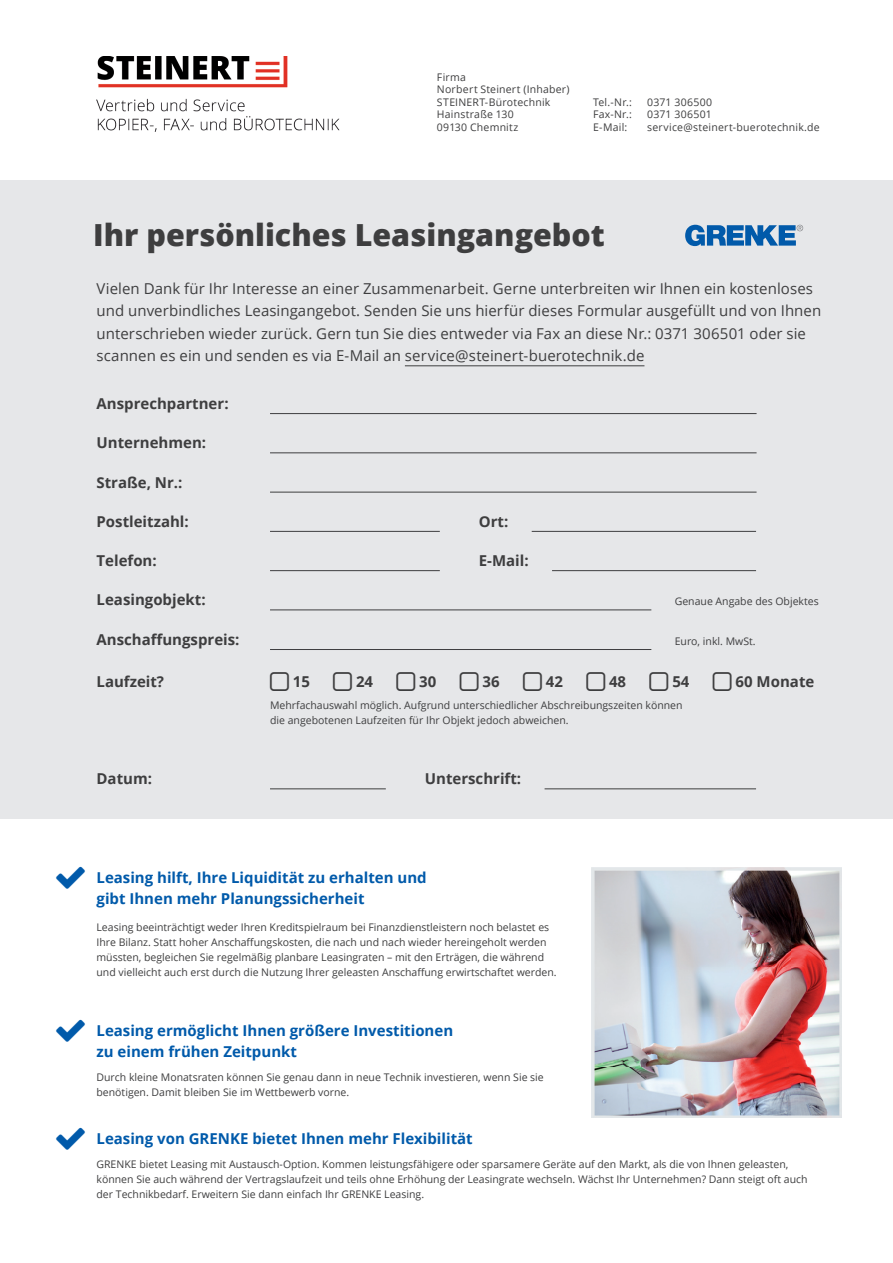
<style>
.page{position:relative;width:893px;height:1263px;background:#fff}
.page>*{position:absolute;margin:0;border:0;box-sizing:border-box;transform-origin:0 0}
.t1{font:800 30.45px "Open Sans";color:#3e3e3f}
.t2{font:15px/22.5px "Open Sans";letter-spacing:.005em;color:#3e3e3f}
.t3{font:700 15px/21px "Open Sans";color:#015aaa}
.t4{font:700 15px "Open Sans";color:#3e3e3f}
.t5{font:10.5px/15px "Open Sans";color:#3e3e3f}
.t6{font:10.5px/12.6px "Open Sans";letter-spacing:.02em;color:#3e3e3f}
.t7{font:10.5px "Open Sans";letter-spacing:.025em;color:#3e3e3f}
</style>
<div class="page">
<div style="left:0;top:180px;width:893px;height:585px;background:#e6e7e9"></div>
<div style="left:0;top:234px;width:893px;height:584px;background:#e6e7e9"></div>
<hr style="left:405px;top:366px;width:239px;height:1px;background:#3e3e3f">
<hr style="left:270px;top:413px;width:487px;height:1px;background:#3e3e3f">
<hr style="left:270px;top:453px;width:487px;height:1px;background:#3e3e3f">
<hr style="left:270px;top:492px;width:487px;height:1px;background:#3e3e3f">
<hr style="left:270px;top:531px;width:170px;height:1px;background:#3e3e3f">
<hr style="left:532px;top:531px;width:224px;height:1px;background:#3e3e3f">
<hr style="left:270px;top:570px;width:170px;height:1px;background:#3e3e3f">
<hr style="left:552px;top:570px;width:204px;height:1px;background:#3e3e3f">
<hr style="left:270px;top:610px;width:381px;height:1px;background:#3e3e3f">
<hr style="left:270px;top:649px;width:381px;height:1px;background:#3e3e3f">
<hr style="left:270px;top:789px;width:116px;height:1px;background:#3e3e3f">
<hr style="left:545px;top:789px;width:211px;height:1px;background:#3e3e3f">
<img style="left:592px;top:868px;width:250px;height:250px">
<svg style="left:685px;top:225px;width:118px;height:21px"></svg>
<img style="left:97px;top:56px;width:242px;height:75px">
<p class="t6" style="left:437px;top:70px;width:134px">Firma<br>Norbert Steinert (Inhaber)<br>STEINERT-Bürotechnik<br>Hainstraße 130<br>09130 Chemnitz</p>
<p class="t5" style="left:593px;top:94px;width:40px">Tel.-Nr.:</p>
<p class="t7" style="left:647px;top:95px;width:67px">0371 306500</p>
<p class="t5" style="left:593px;top:107px;width:40px">Fax-Nr.:</p>
<p class="t6" style="left:647px;top:108px;width:66px">0371 306501</p>
<p class="t5" style="left:593px;top:119px;width:36px">E-Mail:</p>
<p class="t6" style="left:647px;top:121px;width:174px">service@steinert-buerotechnik.de</p>
<h1 class="t1" style="left:93px;top:212px;width:513px">Ihr persönliches Leasingangebot</h1>
<p class="t2" style="left:97px;top:277px;width:726px">Vielen Dank für Ihr Interesse an einer Zusammenarbeit. Gerne unterbreiten wir Ihnen ein kostenloses und unverbindliches Leasingangebot. Senden Sie uns hierfür dieses Formular ausgefüllt und von Ihnen unterschrieben wieder zurück. Gern tun Sie dies entweder via Fax an diese Nr.: 0371 306501 oder sie scannen es ein und senden es via E-Mail an service@steinert-buerotechnik.de</p>
<h2 class="t4" style="left:97px;top:393px;width:134px">Ansprechpartner:</h2>
<h2 class="t4" style="left:97px;top:432px;width:111px">Unternehmen:</h2>
<h2 class="t4" style="left:97px;top:472px;width:87px">Straße, Nr.:</h2>
<h2 class="t4" style="left:97px;top:511px;width:94px">Postleitzahl:</h2>
<h2 class="t4" style="left:479px;top:511px;width:31px">Ort:</h2>
<h2 class="t4" style="left:97px;top:550px;width:62px">Telefon:</h2>
<h2 class="t4" style="left:479px;top:550px;width:51px">E-Mail:</h2>
<h2 class="t4" style="left:97px;top:589px;width:111px">Leasingobjekt:</h2>
<p class="t5" style="left:675px;top:594px;width:145px">Genaue Angabe des Objektes</p>
<h2 class="t4" style="left:97px;top:629px;width:145px">Anschaffungspreis:</h2>
<p class="t5" style="left:675px;top:633px;width:82px">Euro, inkl. MwSt.</p>
<h2 class="t4" style="left:97px;top:670px;width:69px">Laufzeit?</h2>
<h2 class="t4" style="left:293px;top:670px;width:19px">15</h2>
<h2 class="t4" style="left:356px;top:670px;width:19px">24</h2>
<h2 class="t4" style="left:419px;top:670px;width:19px">30</h2>
<h2 class="t4" style="left:483px;top:670px;width:19px">36</h2>
<h2 class="t4" style="left:546px;top:670px;width:19px">42</h2>
<h2 class="t4" style="left:609px;top:670px;width:19px">48</h2>
<h2 class="t4" style="left:672px;top:670px;width:19px">54</h2>
<h2 class="t4" style="left:736px;top:670px;width:80px">60 Monate</h2>
<p class="t5" style="left:270px;top:697px;width:414px">Mehrfachauswahl möglich. Aufgrund unterschiedlicher Abschreibungszeiten können die angebotenen Laufzeiten für Ihr Objekt jedoch abweichen.</p>
<h2 class="t4" style="left:97px;top:768px;width:57px">Datum:</h2>
<h2 class="t4" style="left:425px;top:768px;width:98px">Unterschrift:</h2>
<h2 class="t3" style="left:97px;top:867px;width:332px">Leasing hilft, Ihre Liquidität zu erhalten und gibt Ihnen mehr Planungssicherheit</h2>
<p class="t5" style="left:97px;top:919px;width:462px">Leasing beeinträchtigt weder Ihren Kreditspielraum bei Finanzdienstleistern noch belastet es Ihre Bilanz. Statt hoher Anschaffungskosten, die nach und nach wieder hereingeholt werden müssten, begleichen Sie regelmäßig planbare Leasingraten – mit den Erträgen, die während und vielleicht auch erst durch die Nutzung Ihrer geleasten Anschaffung erwirtschaftet werden.</p>
<h2 class="t3" style="left:97px;top:1020px;width:358px">Leasing ermöglicht Ihnen größere Investitionen zu einem frühen Zeitpunkt</h2>
<p class="t5" style="left:97px;top:1069px;width:449px">Durch kleine Monatsraten können Sie genau dann in neue Technik investieren, wenn Sie sie benötigen. Damit bleiben Sie im Wettbewerb vorne.</p>
<h2 class="t3" style="left:97px;top:1128px;width:378px">Leasing von GRENKE bietet Ihnen mehr Flexibilität</h2>
<p class="t5" style="left:97px;top:1156px;width:713px">GRENKE bietet Leasing mit Austausch-Option. Kommen leistungsfähigere oder sparsamere Geräte auf den Markt, als die von Ihnen geleasten, können Sie auch während der Vertragslaufzeit und teils ohne Erhöhung der Leasingrate wechseln. Wächst Ihr Unternehmen? Dann steigt oft auch der Technikbedarf. Erweitern Sie dann einfach Ihr GRENKE Leasing.</p>
</div>
